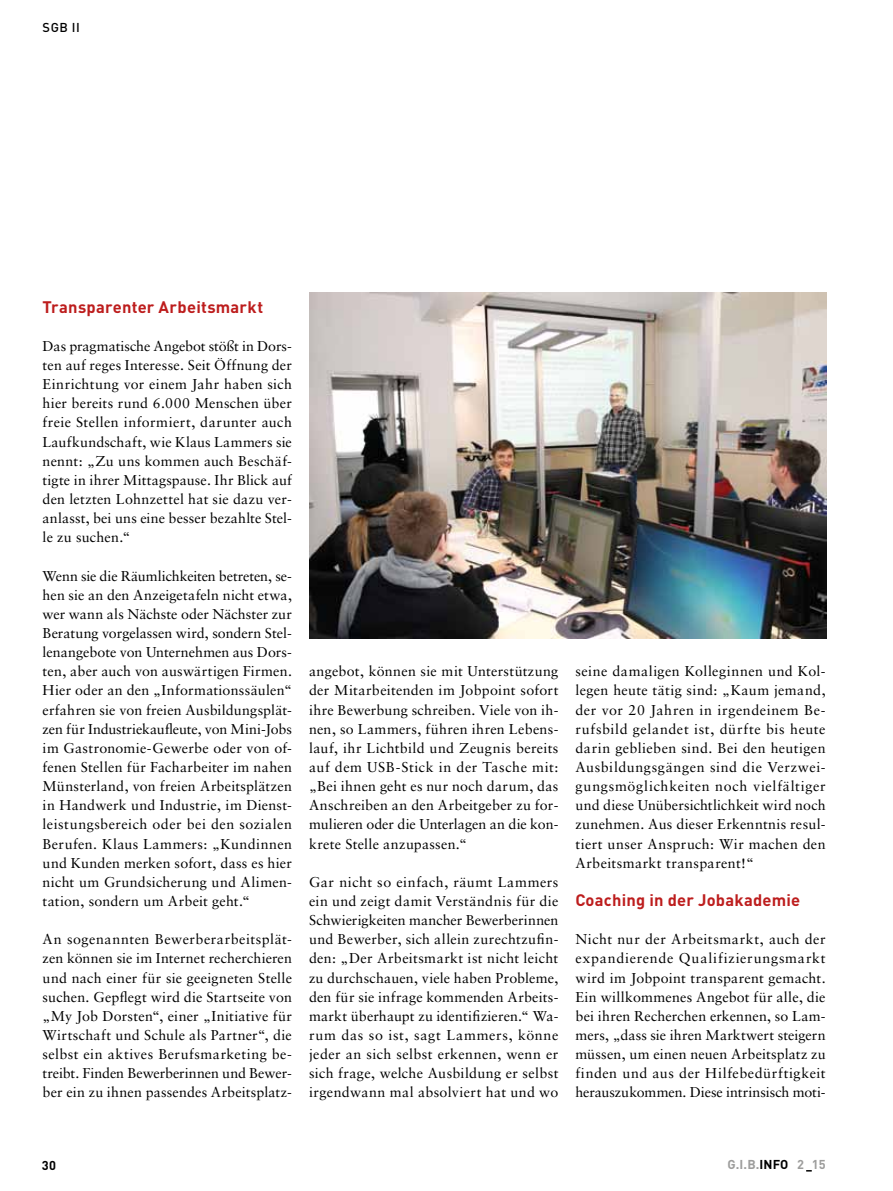
<style>
.page{position:relative;width:893px;height:1191px;background:#fff}
.page>*{position:absolute;margin:0;border:0;box-sizing:border-box;transform-origin:0 0}
._04_Zwischenüberschr{font:700 16.5px "DIN";letter-spacing:.015em;color:#bd1d1d}
._07_Fließtext{font:14.25px/19.2px "Sabon LT";letter-spacing:.015em;color:#000;text-align:justify}
.t1{font:700 12.75px "DIN";letter-spacing:.01em;color:#9d9d9c}
.A_Rubrik{font:500 12.75px "DIN";color:#000}
.G_Seitenzahlen{font:700 12.75px "DIN";color:#000}
.s1{color:#000}
</style>
<div class="page">
<img style="left:309px;top:293px;width:518px;height:345px">
<p class="A_Rubrik" style="left:43px;top:18px;width:39px">SGB II</p>
<p class="_04_Zwischenüberschr" style="left:43px;top:296px;width:222px">Transparenter Arbeitsmarkt</p>
<p class="_07_Fließtext" style="left:43px;top:336px;width:251px">Das pragmatische Angebot stößt in Dors&shy;ten auf reges Interesse. Seit Öffnung der Einrichtung vor einem Jahr haben sich hier bereits rund 6.000 Menschen über freie Stellen informiert, darunter auch Laufkundschaft, wie Klaus Lammers sie nennt: „Zu uns kommen auch Beschäf&shy;tigte in ihrer Mittagspause. Ihr Blick auf den letzten Lohnzettel hat sie dazu ver&shy;anlasst, bei uns eine besser bezahlte Stel&shy;le zu suchen.“</p>
<p class="_07_Fließtext" style="left:43px;top:566px;width:251px">Wenn sie die Räumlichkeiten betreten, se&shy;hen sie an den Anzeigetafeln nicht etwa, wer wann als Nächste oder Nächster zur Beratung vorgelassen wird, sondern Stel&shy;lenangebote von Unternehmen aus Dors&shy;ten, aber auch von auswärtigen Firmen.<br>Hier oder an den „Informationssäulen“ erfahren sie von freien Ausbildungsplät&shy;zen für Industriekaufleute, von Mini-Jobs im Gastronomie-Gewerbe oder von of&shy;fenen Stellen für Facharbeiter im nahen Münsterland, von freien Arbeitsplätzen in Handwerk und Industrie, im Dienst&shy;leistungsbereich oder bei den sozialen Berufen. Klaus Lammers: „Kundinnen und Kunden merken sofort, dass es hier nicht um Grundsicherung und Alimen&shy;tation, sondern um Arbeit geht.“</p>
<p class="_07_Fließtext" style="left:43px;top:929px;width:251px">An sogenannten Bewerberarbeitsplät&shy;zen können sie im Internet recherchieren und nach einer für sie geeigneten Stelle suchen. Gepflegt wird die Startseite von „My Job Dorsten“, einer „Initiative für Wirtschaft und Schule als Partner“, die selbst ein aktives Berufsmarketing be&shy;treibt. Finden Bewerberinnen und Bewer&shy;ber ein zu ihnen passendes Arbeitsplatz-</p>
<p class="_07_Fließtext" style="left:309px;top:661px;width:251px">angebot, können sie mit Unterstützung der Mitarbeitenden im Jobpoint sofort ihre Bewerbung schreiben. Viele von ih&shy;nen, so Lammers, führen ihren Lebens&shy;lauf, ihr Lichtbild und Zeugnis bereits auf dem USB-Stick in der Tasche mit: „Bei ihnen geht es nur noch darum, das Anschreiben an den Arbeitgeber zu for&shy;mulieren oder die Unterlagen an die kon&shy;krete Stelle anzupassen.“</p>
<p class="_07_Fließtext" style="left:309px;top:872px;width:251px">Gar nicht so einfach, räumt Lammers ein und zeigt damit Verständnis für die Schwierigkeiten mancher Bewerberinnen und Bewerber, sich allein zurechtzufin&shy;den: „Der Arbeitsmarkt ist nicht leicht zu durchschauen, viele haben Probleme, den für sie infrage kommenden Arbeits&shy;markt überhaupt zu identifizieren.“ Wa&shy;rum das so ist, sagt Lammers, könne jeder an sich selbst erkennen, wenn er sich frage, welche Ausbildung er selbst irgendwann mal absolviert hat und wo</p>
<p class="_07_Fließtext" style="left:575px;top:661px;width:252px">seine damaligen Kolleginnen und Kol&shy;legen heute tätig sind: „Kaum jemand, der vor 20 Jahren in irgendeinem Be&shy;rufsbild gelandet ist, dürfte bis heute darin geblieben sind. Bei den heutigen Ausbildungsgängen sind die Verzwei&shy;gungsmöglichkeiten noch vielfältiger und diese Unübersichtlichkeit wird noch zunehmen. Aus dieser Erkenntnis resul&shy;tiert unser Anspruch: Wir machen den Arbeitsmarkt transparent!“</p>
<p class="_04_Zwischenüberschr" style="left:575px;top:889px;width:226px">Coaching in der Jobakademie</p>
<p class="_07_Fließtext" style="left:575px;top:929px;width:252px">Nicht nur der Arbeitsmarkt, auch der expandierende Qualifizierungsmarkt wird im Jobpoint transparent gemacht.<br>Ein willkommenes Angebot für alle, die bei ihren Recherchen erkennen, so Lam&shy;mers, „dass sie ihren Marktwert steigern müssen, um einen neuen Arbeitsplatz zu finden und aus der Hilfebedürftigkeit herauszukommen. Diese intrinsisch moti-</p>
<p class="G_Seitenzahlen" style="left:42px;top:1156px;width:16px">30</p>
<p class="t1" style="left:727px;top:1156px;width:100px">G.I.B.<span class="s1">INFO</span> 2 15</p>
</div>
